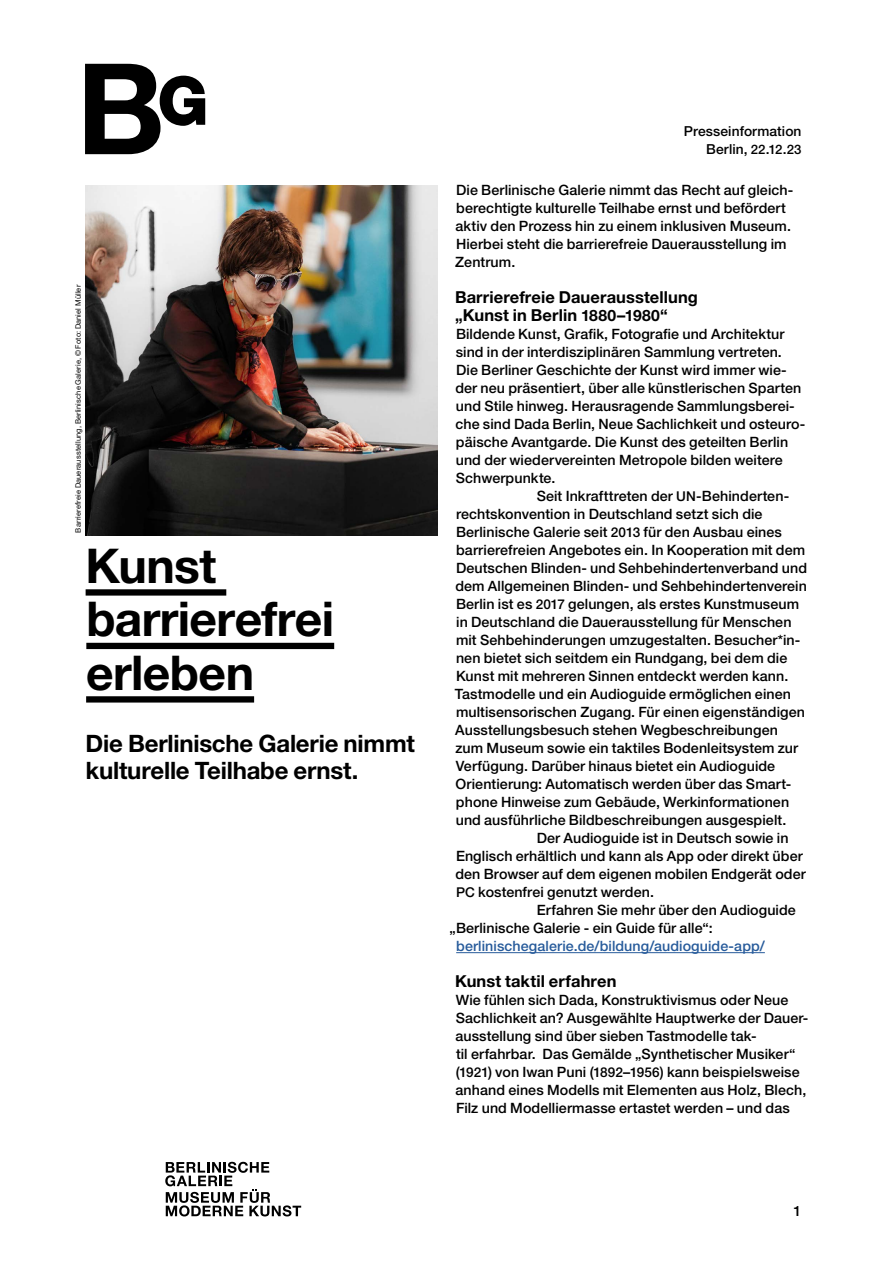
<style>
.page{position:relative;width:893px;height:1263px;background:#fff}
.page>*{position:absolute;margin:0;border:0;box-sizing:border-box;transform-origin:0 0}
.t1{font:700 48px/53.4px "Helvetica Neue LT Pro";letter-spacing:-.015em;color:#000}
.t2{font:700 24px/26.2px "Helvetica Neue LT Pro";letter-spacing:-.01em;color:#000}
.t3{font:700 16.5px/18px "Helvetica Neue LT Pro";letter-spacing:.005em;color:#000}
.t4{font:500 14.25px/18px "Helvetica Neue LT Pro";letter-spacing:.005em;color:#000}
.t5{font:500 14.25px "Helvetica Neue LT Pro";letter-spacing:.005em;color:#275b9b}
.t6{font:500 13.8px/18px "Helvetica Neue LT Pro";letter-spacing:.01em;color:#000;text-align:right}
.t7{font:7.5px "Helvetica Neue LT Pro";letter-spacing:.015em;color:#000}
.s1{font-size:13.05px}
.s2{font-size:15.6px}
.s3{font-size:13.5px}
</style>
<div class="page">
<hr style="left:456px;top:952px;width:309px;height:1px;background:#275b9b">
<div style="left:86px;top:589px;width:140px;height:7px;background:#000"></div>
<div style="left:86px;top:643px;width:248px;height:6px;background:#000"></div>
<div style="left:86px;top:696px;width:168px;height:6px;background:#000"></div>
<img style="left:85px;top:185px;width:353px;height:351px">
<svg style="left:85px;top:64px;width:120px;height:90px"></svg>
<svg style="left:165px;top:1162px;width:136px;height:54px"></svg>
<p class="t7" style="left:73px;top:533px;width:249px;rotate:-90deg">Barrierefreie Dauerausstellung, Berlinische Galerie, © Foto: Daniel Müller</p>
<h1 class="t1" style="left:86px;top:538px;width:250px">Kunst barrierefrei erleben</h1>
<h2 class="t2" style="left:86px;top:730px;width:331px">Die Berlinische Galerie nimmt kulturelle Teilhabe ernst.</h2>
<p class="t6" style="left:684px;top:122px;width:119px">Presseinformation<br>Berlin, <span class="s1">22</span>.<span class="s1">12</span>.<span class="s1">23</span></p>
<p class="t4" style="left:455px;top:181px;width:340px">Die Berlinische Galerie nimmt das Recht auf gleich&shy;berechtigte kulturelle Teilhabe ernst und befördert aktiv den Prozess hin zu einem inklusiven Museum.<br>Hierbei steht die barrierefreie Dauerausstellung im Zentrum.</p>
<p class="t3" style="left:455px;top:288px;width:244px">Barrierefreie Dauerausstellung „Kunst in Berlin <span class="s2">1880</span>–<span class="s2">1980</span>“</p>
<p class="t4" style="left:456px;top:325px;width:330px">Bildende Kunst, Grafik, Fotografie und Architektur</p>
<p class="t4" style="left:456px;top:343px;width:328px">sind in der interdisziplinären Sammlung vertreten.</p>
<p class="t4" style="left:456px;top:361px;width:332px">Die Berliner Geschichte der Kunst wird immer wie-</p>
<p class="t4" style="left:455px;top:379px;width:347px">der neu präsentiert, über alle künstlerischen Sparten</p>
<p class="t4" style="left:456px;top:397px;width:341px">und Stile hinweg. Herausragende Sammlungsberei-</p>
<p class="t4" style="left:455px;top:415px;width:352px">che sind Dada Berlin, Neue Sachlichkeit und osteuro-</p>
<p class="t4" style="left:456px;top:433px;width:334px">päische Avantgarde. Die Kunst des geteilten Berlin</p>
<p class="t4" style="left:456px;top:451px;width:329px">und der wiedervereinten Metropole bilden weitere</p>
<p class="t4" style="left:456px;top:469px;width:101px">Schwerpunkte.</p>
<p class="t4" style="left:537px;top:487px;width:254px">Seit Inkrafttreten der <span class="s3">UN</span>-Behinderten-</p>
<p class="t4" style="left:456px;top:505px;width:308px">rechtskonvention in Deutschland setzt sich die</p>
<p class="t4" style="left:456px;top:523px;width:327px">Berlinische Galerie seit <span class="s3">2013</span> für den Ausbau eines</p>
<p class="t4" style="left:456px;top:541px;width:350px">barrierefreien Angebotes ein. In Kooperation mit dem</p>
<p class="t4" style="left:456px;top:559px;width:353px">Deutschen Blinden- und Sehbehindertenverband und</p>
<p class="t4" style="left:455px;top:577px;width:353px">dem Allgemeinen Blinden- und Sehbehindertenverein</p>
<p class="t4" style="left:456px;top:595px;width:345px">Berlin ist es <span class="s3">2017</span> gelungen, als erstes Kunstmuseum</p>
<p class="t4" style="left:456px;top:613px;width:337px">in Deutschland die Dauerausstellung für Menschen</p>
<p class="t4" style="left:456px;top:631px;width:346px">mit Sehbehinderungen umzugestalten. Besucher*in-</p>
<p class="t4" style="left:456px;top:649px;width:333px">nen bietet sich seitdem ein Rundgang, bei dem die</p>
<p class="t4" style="left:456px;top:667px;width:334px">Kunst mit mehreren Sinnen entdeckt werden kann.</p>
<p class="t4" style="left:455px;top:685px;width:338px">Tastmodelle und ein Audioguide ermöglichen einen</p>
<p class="t4" style="left:456px;top:703px;width:350px">multisensorischen Zugang. Für einen eigenständigen</p>
<p class="t4" style="left:455px;top:721px;width:324px">Ausstellungsbesuch stehen Wegbeschreibungen</p>
<p class="t4" style="left:456px;top:739px;width:344px">zum Museum sowie ein taktiles Bodenleitsystem zur</p>
<p class="t4" style="left:456px;top:757px;width:321px">Verfügung. Darüber hinaus bietet ein Audioguide</p>
<p class="t4" style="left:456px;top:775px;width:337px">Orientierung: Automatisch werden über das Smart-</p>
<p class="t4" style="left:456px;top:793px;width:335px">phone Hinweise zum Gebäude, Werkinformationen</p>
<p class="t4" style="left:456px;top:811px;width:332px">und ausführliche Bildbeschreibungen ausgespielt.</p>
<p class="t4" style="left:537px;top:829px;width:253px">Der Audioguide ist in Deutsch sowie in</p>
<p class="t4" style="left:456px;top:847px;width:348px">Englisch erhältlich und kann als App oder direkt über</p>
<p class="t4" style="left:455px;top:865px;width:352px">den Browser auf dem eigenen mobilen Endgerät oder</p>
<p class="t4" style="left:456px;top:883px;width:199px"><span class="s3">PC</span> kostenfrei genutzt werden.</p>
<p class="t4" style="left:537px;top:901px;width:261px">Erfahren Sie mehr über den Audioguide</p>
<p class="t4" style="left:450px;top:919px;width:265px">„Berlinische Galerie - ein Guide für alle“:</p>
<p class="t5" style="left:456px;top:937px;width:310px">berlinischegalerie.de/bildung/audioguide-app/</p>
<p class="t3" style="left:455px;top:972px;width:163px">Kunst taktil erfahren</p>
<p class="t4" style="left:455px;top:991px;width:355px">Wie fühlen sich Dada, Konstruktivismus oder Neue Sachlichkeit an? Ausgewählte Hauptwerke der Dauer&shy;ausstellung sind über sieben Tastmodelle tak-<br>til erfahrbar. Das Gemälde „Synthetischer Musiker“ (<span class="s3">1921</span>) von Iwan Puni (<span class="s3">1892</span>–<span class="s3">1956</span>) kann beispielsweise anhand eines Modells mit Elementen aus Holz, Blech, Filz und Modelliermasse ertastet werden – und das</p>
<p class="t4" style="left:794px;top:1202px;width:9px">1</p>
</div>
